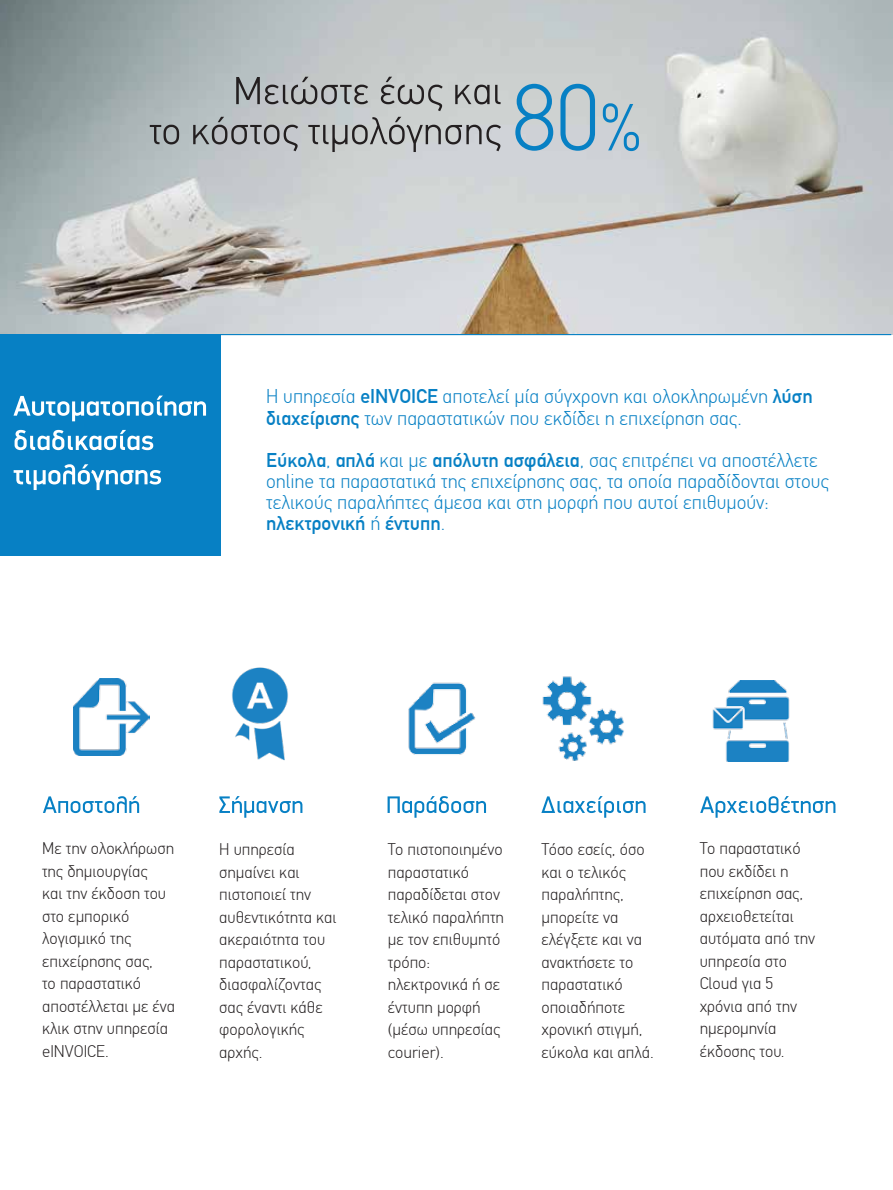
<style>
.page{position:relative;width:893px;height:1190px;background:#fff}
.page>*{position:absolute;margin:0;border:0;box-sizing:border-box;transform-origin:0 0}
.t1{font:300 92.4px "CF Din";color:#0780c4}
.t2{font:300 19.5px/21.1px "CF Din";color:#0780c4}
.t3{font:300 16.5px/22.5px "CF Din";color:#231f20}
.s1{font-weight:400}
</style>
<div class="page">
<img style="left:0;top:1px;width:893px;height:333px">
<hr style="left:0;top:334px;width:891px;height:1px;background:#0780c4">
<img style="left:73px;top:678px;width:77px;height:77px">
<img style="left:712px;top:680px;width:78px;height:81px">
<div style="left:0;top:334px;width:220px;height:222px;background:#0780c4"></div>
<svg style="left:14px;top:395px;width:192px;height:26px"></svg>
<svg style="left:15px;top:430px;width:138px;height:20px"></svg>
<svg style="left:14px;top:464px;width:147px;height:26px"></svg>
<svg style="left:236px;top:77px;width:132px;height:27px;background:#9a9d9e"></svg>
<svg style="left:381px;top:77px;width:62px;height:34px;background:#acaeae"></svg>
<svg style="left:455px;top:85px;width:46px;height:19px"></svg>
<svg style="left:150px;top:125px;width:29px;height:19px"></svg>
<svg style="left:193px;top:117px;width:105px;height:34px;background:#a2a5a8"></svg>
<svg style="left:308px;top:117px;width:193px;height:35px;background:#aeb0b1"></svg>
<svg style="left:603px;top:103px;width:36px;height:48px;background:#9bbcce"></svg>
<img style="left:211px;top:660px;width:105px;height:105px;border-radius:52px">
<img style="left:397px;top:675px;width:90px;height:90px;border-radius:45px">
<img style="left:528px;top:665px;width:110px;height:110px;border-radius:55px">
<svg style="left:43px;top:796px;width:96px;height:17px"></svg>
<svg style="left:219px;top:796px;width:83px;height:21px"></svg>
<svg style="left:388px;top:796px;width:98px;height:21px"></svg>
<svg style="left:541px;top:796px;width:105px;height:21px"></svg>
<svg style="left:700px;top:796px;width:135px;height:21px"></svg>
<h1 class="t1" style="left:513px;top:73px;width:88px">80</h1>
<p class="t2" style="left:266px;top:387px;width:548px">Η υπηρεσία <span class="s1">eINVOICE</span> αποτελεί µία σύγχρονη και ολοκληρωµένη <span class="s1">λύση διαχείρισης</span> των παραστατικών που εκδίδει η επιχείρηση σας.</p>
<p class="t2" style="left:266px;top:450px;width:564px"><span class="s1">Εύκολα</span>, <span class="s1">απλά</span> και µε <span class="s1">απόλυτη ασφάλεια</span>, σας επιτρέπει να αποστέλλετε online τα παραστατικά της επιχείρησης σας, τα οποία παραδίδονται στους τελικούς παραλήπτες άµεσα και στη µορφή που αυτοί επιθυµούν: <span class="s1">ηλεκτρονική</span> ή <span class="s1">έντυπη</span>.</p>
<p class="t3" style="left:42px;top:837px;width:135px">Με την ολοκλήρωση της δηµιουργίας<br>και την έκδοση του στο εµπορικό λογισµικό της επιχείρησης σας,<br>το παραστατικό αποστέλλεται µε ένα κλικ στην υπηρεσία eINVOICE.</p>
<p class="t3" style="left:219px;top:838px;width:119px">Η υπηρεσία σηµαίνει και πιστοποιεί την αυθεντικότητα και ακεραιότητα του παραστατικού, διασφαλίζοντας σας έναντι κάθε φορολογικής αρχής.</p>
<p class="t3" style="left:388px;top:839px;width:117px">Το πιστοποιηµένο παραστατικό παραδίδεται στον τελικό παραλήπτη µε τον επιθυµητό τρόπο: ηλεκτρονικά ή σε έντυπη µορφή (µέσω υπηρεσίας courier).</p>
<p class="t3" style="left:541px;top:838px;width:114px">Τόσο εσείς, όσο και ο τελικός παραλήπτης, µπορείτε να ελέγξετε και να ανακτήσετε το παραστατικό οποιαδήποτε χρονική στιγµή, εύκολα και απλά.</p>
<p class="t3" style="left:700px;top:838px;width:117px">Το παραστατικό που εκδίδει η επιχείρηση σας, αρχειοθετείται αυτόµατα από την υπηρεσία στο<br>Cloud για 5 χρόνια από την ηµεροµηνία έκδοσης του.</p>
</div>
